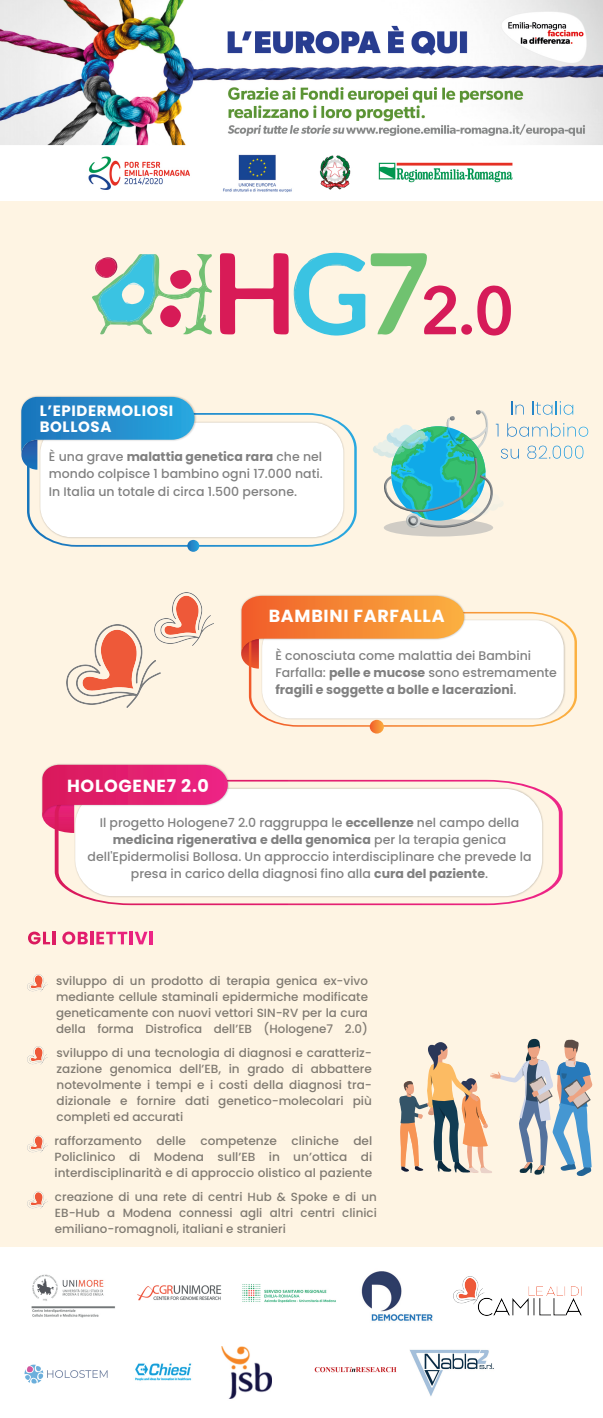
<style>
.page{position:relative;width:603px;height:1418px;background:#fff}
.page>*{position:absolute;margin:0;border:0;box-sizing:border-box;transform-origin:0 0}
.t1{font:700 17.5px "Poppins";letter-spacing:.04em;color:#fff}
.t2{font:700 15px/15.5px "Poppins";letter-spacing:.04em;color:#fff}
.t3{font:500 12.5px/17px "Poppins";color:rgb(0 0 0/.5)}
.t4{font:700 12.5px/14px "Poppins";letter-spacing:.04em;color:#fff}
.t5{font:500 11.88px/16.1px "Poppins";color:rgb(0 0 0/.5);text-align:justify}
.s1{font-weight:700}
</style>
<div class="page">
<div style="left:0;top:0;width:602px;height:1246px;background:#fef4e3"></div>
<img style="left:0;top:0;width:602px;height:201px">
<img style="left:31px;top:1274px;width:84px;height:44px">
<img style="left:137px;top:1285px;width:85px;height:16px">
<img style="left:242px;top:1284px;width:94px;height:19px">
<img style="left:361px;top:1271px;width:72px;height:50px">
<img style="left:24px;top:1364px;width:84px;height:20px">
<img style="left:135px;top:1363px;width:57px;height:18px">
<img style="left:221px;top:1346px;width:51px;height:53px">
<img style="left:314px;top:1367px;width:83px;height:6px">
<img style="left:409px;top:1349px;width:85px;height:47px">
<svg style="left:220px;top:253px;width:291px;height:83px"></svg>
<svg style="left:92px;top:254px;width:120px;height:80px"></svg>
<img style="left:453px;top:1276px;width:128px;height:39px">
<svg style="left:249px;top:612px;width:327px;height:114px"></svg>
<img style="left:255px;top:595px;width:211px;height:61px">
<svg style="left:241px;top:596px;width:223px;height:72px;background:#f7b383"></svg>
<svg style="left:369px;top:720px;width:14px;height:13px"></svg>
<img style="left:66px;top:624px;width:94px;height:83px">
<img style="left:154px;top:593px;width:59px;height:52px">
<img style="left:28px;top:974px;width:19px;height:17px">
<img style="left:28px;top:1046px;width:19px;height:18px">
<img style="left:28px;top:1135px;width:19px;height:17px">
<img style="left:28px;top:1191px;width:19px;height:17px">
<svg style="left:55px;top:780px;width:507px;height:125px"></svg>
<img style="left:228px;top:779px;width:2px;height:42px">
<svg style="left:42px;top:764px;width:186px;height:69px;background:#ec72a3"></svg>
<svg style="left:399px;top:1038px;width:194px;height:138px"></svg>
<svg style="left:28px;top:931px;width:27px;height:13px"></svg>
<svg style="left:62px;top:931px;width:90px;height:13px"></svg>
<div style="left:383px;top:519px;width:110px;height:17px;background:#d0ccc5;border-radius:50%"></div>
<svg style="left:27px;top:413px;width:329px;height:134px"></svg>
<img style="left:32px;top:396px;width:165px;height:61px">
<svg style="left:21px;top:397px;width:173px;height:72px;background:#78b7dd"></svg>
<svg style="left:187px;top:540px;width:12px;height:12px"></svg>
<svg style="left:373px;top:401px;width:215px;height:127px"></svg>
<p class="t2" style="left:40px;top:403px;width:135px">L’EPIDERMOLIOSI<br>BOLLOSA</p>
<p class="t4" style="left:46px;top:405px;width:102px">L’EPIDERMOLISI<br>BOLLOSA</p>
<p class="t3" style="left:49px;top:448px;width:275px;line-height:17.2px;text-align:justify">È una grave <span class="s1">malattia genetica rara</span> che nel mondo colpisce 1 bambino ogni 17.000 nati.<br>In Italia un totale di circa 1.500 persone.</p>
<h1 class="t1" style="left:268px;top:606px;width:177px">BAMBINI FARFALLA</h1>
<p class="t3" style="left:275px;top:647px;width:283px">È conosciuta come malattia dei Bambini<br>Farfalla: <span class="s1">pelle e mucose</span> sono estremamente <span class="s1">fragili e soggette a bolle e lacerazioni</span>.</p>
<h1 class="t1" style="left:67px;top:775px;width:143px">HOLOGENE7 2.0</h1>
<p class="t3" style="left:87px;top:814px;width:445px;text-align:center">Il progetto Hologene7 2.0 raggruppa le <span class="s1">eccellenze</span> nel campo della <span class="s1">medicina rigenerativa e della genomica</span> per la terapia genica dell'Epidermolisi Bollosa. Un approccio interdisciplinare che prevede la presa in carico della diagnosi fino alla <span class="s1">cura del paziente</span>.</p>
<p class="t5" style="left:56px;top:972px;width:313px">sviluppo di un prodotto di terapia genica ex-vivo mediante cellule staminali epidermiche modificate geneticamente con nuovi vettori SIN-RV per la cura della forma Distrofica dell’EB (Hologene7 2.0)</p>
<p class="t5" style="left:56px;top:1044px;width:317px">sviluppo di una tecnologia di diagnosi e caratteriz&shy;zazione genomica dell’EB, in grado di abbattere notevolmente i tempi e i costi della diagnosi tra&shy;dizionale e fornire dati genetico-molecolari più completi ed accurati</p>
<p class="t5" style="left:54px;top:1132px;width:319px">rafforzamento delle competenze cliniche del Policlinico di Modena sull’EB in un’ottica di interdisciplinarità e di approccio olistico al paziente</p>
<p class="t5" style="left:55px;top:1188px;width:323px">creazione di una rete di centri Hub &amp; Spoke e di un EB-Hub a Modena connessi agli altri centri clinici emiliano-romagnoli, italiani e stranieri</p>
</div>
